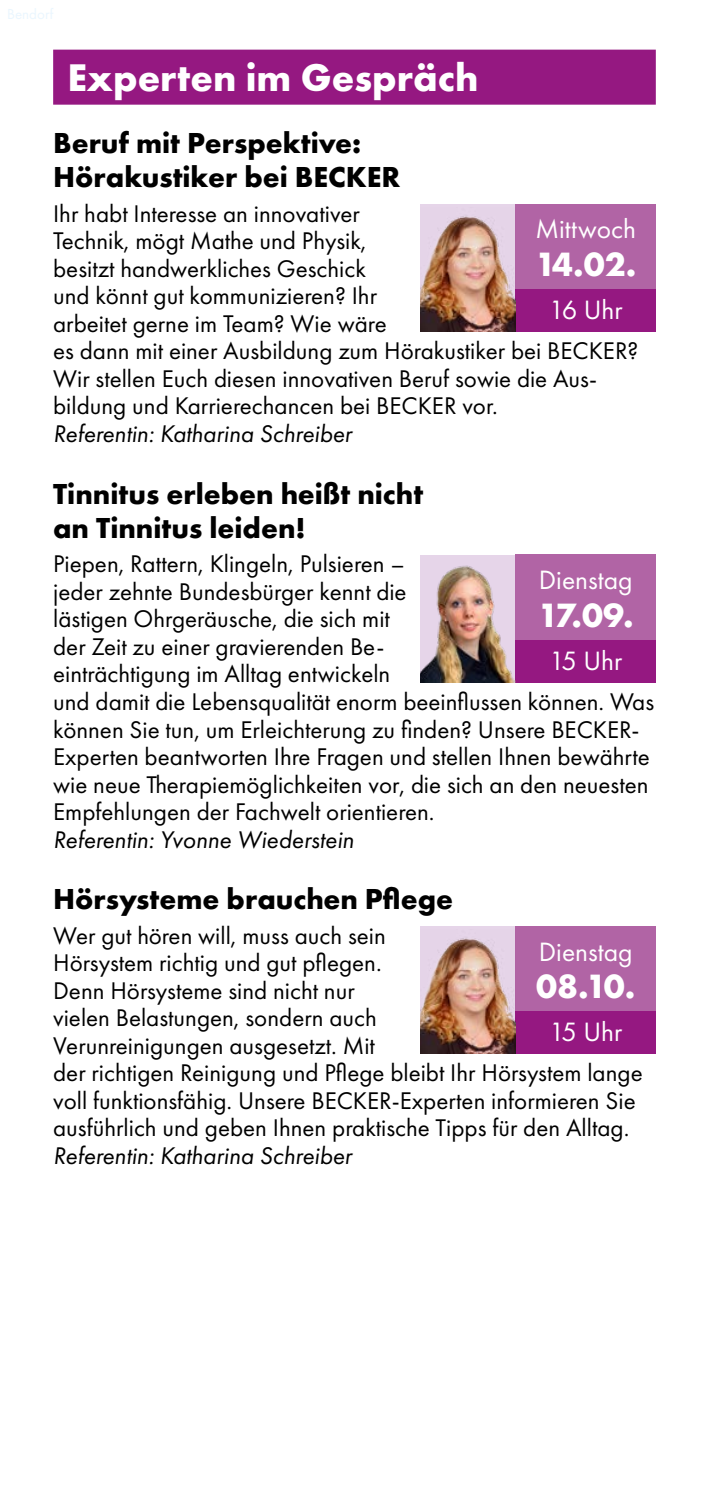
<style>
.page{position:relative;width:709px;height:1489px;background:#fff}
.page>*{position:absolute;margin:0;border:0;box-sizing:border-box;transform-origin:0 0}
.t1{font:700 40px "Futura PT";color:#fff}
.t2{font:700 35px "Futura PT";letter-spacing:-.045em;color:#fff}
.t3{font:700 30px/34.5px "Futura PT";color:#000}
.t4{font:27.5px "Futura PT";color:#fff}
.t5{font:25px/27.5px "Futura PT";color:#000}
.t6{font:italic 25px "Futura PT";color:#000}
</style>
<div class="page">
<div style="left:53px;top:50px;width:603px;height:55px;background:#951881"></div>
<div style="left:420px;top:204px;width:96px;height:127px;background:#e6d5e9"></div>
<div style="left:516px;top:204px;width:140px;height:85px;background:#b164a5"></div>
<div style="left:516px;top:289px;width:140px;height:42px;background:#951881"></div>
<img style="left:420px;top:207px;width:96px;height:124px">
<div style="left:420px;top:555px;width:96px;height:127px;background:#e6d5e9"></div>
<div style="left:516px;top:555px;width:140px;height:85px;background:#b164a5"></div>
<div style="left:516px;top:640px;width:140px;height:42px;background:#951881"></div>
<img style="left:420px;top:564px;width:96px;height:118px">
<div style="left:420px;top:926px;width:96px;height:127px;background:#e6d5e9"></div>
<div style="left:516px;top:926px;width:140px;height:85px;background:#b164a5"></div>
<div style="left:516px;top:1011px;width:140px;height:42px;background:#951881"></div>
<img style="left:420px;top:929px;width:96px;height:124px">
<h1 class="t1" style="left:67px;top:52px;width:412px">Experten im Gespräch</h1>
<p class="t3" style="left:53px;top:125px;width:348px">Beruf mit Perspektive:<br>Hörakustiker bei BECKER</p>
<p class="t5" style="left:53px;top:199px;width:587px">Ihr habt Interesse an innovativer<br>Technik, mögt Mathe und Physik,<br>besitzt handwerkliches Geschick<br>und könnt gut kommunizieren? Ihr<br>arbeitet gerne im Team? Wie wäre<br>es dann mit einer Ausbildung zum Hörakustiker bei BECKER?<br>Wir stellen Euch diesen innovativen Beruf sowie die Aus&shy;bildung und Karrierechancen bei BECKER vor.</p>
<p class="t6" style="left:53px;top:418px;width:300px">Referentin: Katharina Schreiber</p>
<p class="t3" style="left:53px;top:475px;width:371px">Tinnitus erleben heißt nicht an Tinnitus leiden!</p>
<p class="t5" style="left:53px;top:550px;width:602px">Piepen, Rattern, Klingeln, Pulsieren –<br>jeder zehnte Bundesbürger kennt die<br>lästigen Ohrgeräusche, die sich mit<br>der Zeit zu einer gravierenden Be-<br>einträchtigung im Alltag entwickeln<br>und damit die Lebensqualität enorm beeinflussen können. Was können Sie tun, um Erleichterung zu finden? Unsere BECKER-Experten beantworten Ihre Fragen und stellen Ihnen bewährte wie neue Therapiemöglichkeiten vor, die sich an den neuesten Empfehlungen der Fachwelt orientieren.</p>
<p class="t6" style="left:53px;top:824px;width:302px">Referentin: Yvonne Wiederstein</p>
<p class="t3" style="left:53px;top:881px;width:401px">Hörsysteme brauchen Pflege</p>
<p class="t5" style="left:53px;top:921px;width:591px">Wer gut hören will, muss auch sein<br>Hörsystem richtig und gut pflegen.<br>Denn Hörsysteme sind nicht nur<br>vielen Belastungen, sondern auch<br>Verunreinigungen ausgesetzt. Mit<br>der richtigen Reinigung und Pflege bleibt Ihr Hörsystem lange voll funktionsfähig. Unsere BECKER-Experten informieren Sie ausführlich und geben Ihnen praktische Tipps für den Alltag.</p>
<p class="t6" style="left:53px;top:1140px;width:300px">Referentin: Katharina Schreiber</p>
<p class="t4" style="left:535px;top:213px;width:102px">Mittwoch</p>
<h2 class="t2" style="left:535px;top:241px;width:103px">14.02.</h2>
<p class="t4" style="left:549px;top:293px;width:75px">16 Uhr</p>
<p class="t4" style="left:539px;top:563px;width:95px">Dienstag</p>
<h2 class="t2" style="left:537px;top:592px;width:98px">17.09.</h2>
<p class="t4" style="left:549px;top:644px;width:75px">15 Uhr</p>
<p class="t4" style="left:539px;top:935px;width:95px">Dienstag</p>
<h2 class="t2" style="left:536px;top:963px;width:101px">08.10.</h2>
<p class="t4" style="left:549px;top:1015px;width:75px">15 Uhr</p>
</div>
